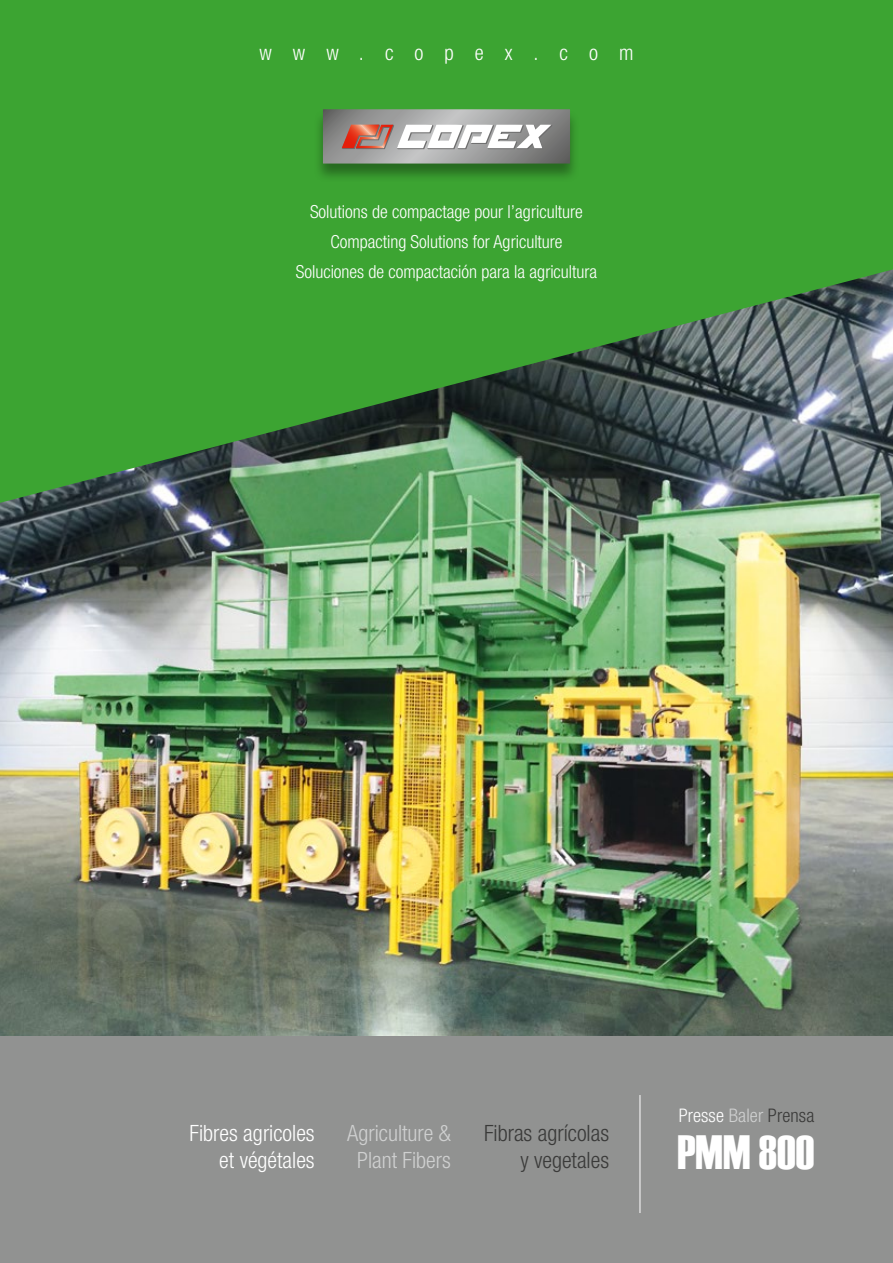
<style>
.page{position:relative;width:893px;height:1263px;background:#fff}
.page>*{position:absolute;margin:0;border:0;box-sizing:border-box;transform-origin:0 0}
.t1{font:48px "Haettenschweiler";color:#fff}
.t2{font:300 condensed 22.5px/27px "Helvetica Neue";color:#fff;text-align:right}
.t3{font:300 condensed 22.5px/27px "Helvetica Neue";color:#3a3a39;text-align:right}
.t4{font:300 condensed 22.5px/27px "Helvetica Neue";color:#cfd0d0;text-align:center}
.t5{font:300 condensed 21px "Helvetica Neue";letter-spacing:1em;color:#fff}
.t6{font:300 condensed 18.75px "Helvetica Neue";letter-spacing:.005em;color:#fff}
.t7{font:300 condensed 18px/30.2px "Helvetica Neue";color:#fff;text-align:center}
.s1{color:#cfd0d0}
.s2{color:#3a3a39}
</style>
<div class="page">
<img style="left:0;top:503px;width:893px;height:533px">
<div style="left:0;top:1036px;width:893px;height:227px;background:#919291"></div>
<svg style="left:0;top:0;width:893px;height:503px;background:#40943c"></svg>
<hr style="left:640px;top:1095px;width:1px;height:118px;background:#fff">
<div style="left:313px;top:109px;width:266px;height:74px;background:#000;opacity:.35"></div>
<svg style="left:323px;top:109px;width:247px;height:55px"></svg>
<p class="t5" style="left:259px;top:41px;width:376px">www.copex.com</p>
<p class="t7" style="left:296px;top:196px;width:303px">Solutions de compactage pour l’agriculture<br>Compacting Solutions for Agriculture<br>Soluciones de compactación para la agricultura</p>
<p class="t6" style="left:679px;top:1104px;width:137px">Presse <span class="s1">Baler</span> <span class="s2">Prensa</span></p>
<p class="t2" style="left:190px;top:1119px;width:127px">Fibres agricoles et végétales</p>
<p class="t4" style="left:347px;top:1119px;width:105px">Agriculture &amp;<br>Plant Fibers</p>
<p class="t3" style="left:484px;top:1119px;width:127px">Fibras agrícolas y vegetales</p>
<h1 class="t1" style="left:677px;top:1120px;width:138px">PMM 800</h1>
</div>
